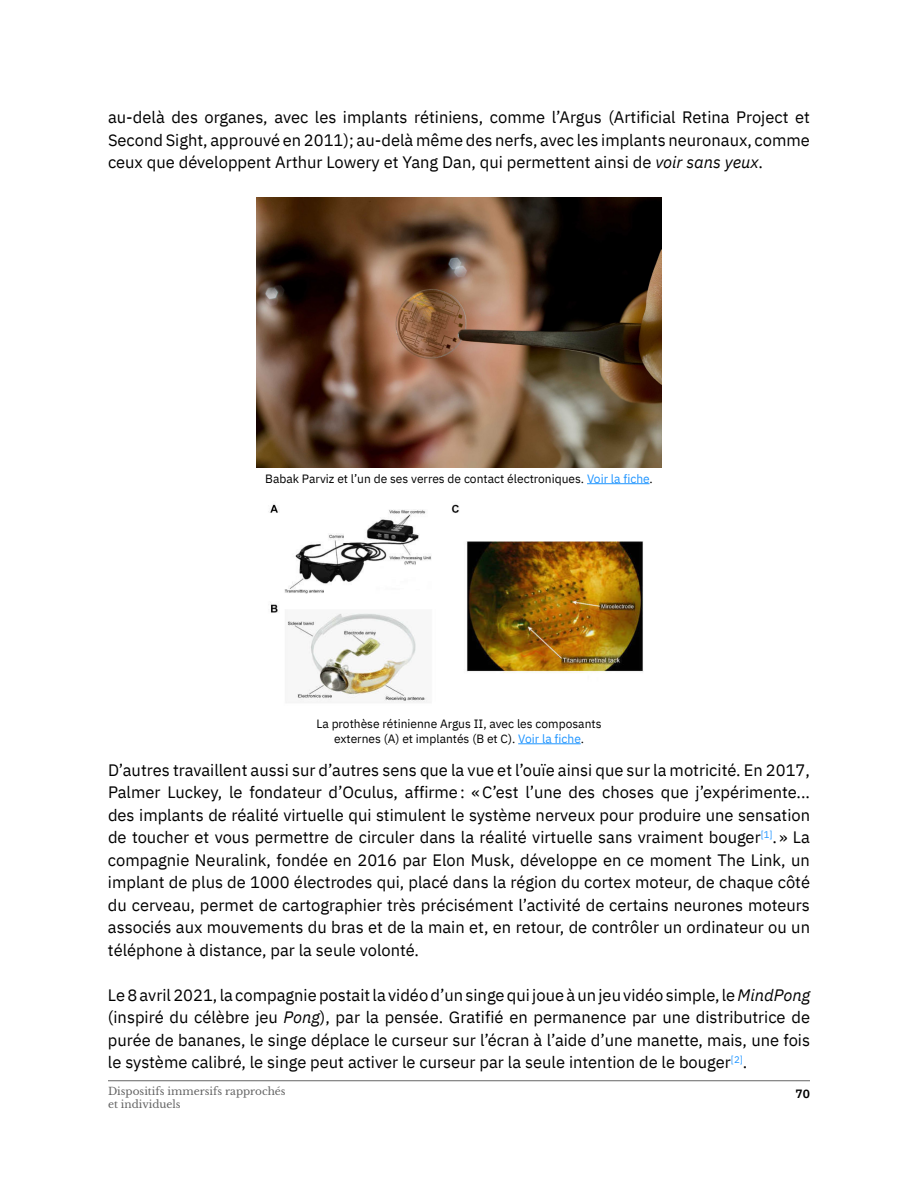
<style>
.page{position:relative;width:918px;height:1188px;background:#fff}
.page>*{position:absolute;margin:0;border:0;box-sizing:border-box;transform-origin:0 0}
.t1{font:16.5px/22.5px "IBM Plex Sans";color:#000;text-align:justify}
.t2{font:12px/14.4px "IBM Plex Sans";color:#000;text-align:center}
.t3{font:600 12px "IBM Plex Sans";color:#000}
.t4{font:10.5px/12.6px "Libre Baskerville";color:#646464}
.t5{font:9.6px "IBM Plex Sans";color:#1f95ff}
.s1{font-style:italic}
.s2{color:#1f95ff}
.s3{font-size:16.5px;color:#000}
</style>
<div class="page">
<hr style="left:108px;top:1080px;width:702px;height:1px;background:#646464">
<img style="left:256px;top:198px;width:406px;height:270px">
<hr style="left:587px;top:483px;width:63px;height:1px;background:#1f95ff">
<img style="left:268px;top:504px;width:375px;height:199px">
<hr style="left:518px;top:743px;width:63px;height:1px;background:#1f95ff">
<p class="t1" style="left:108px;top:105px;width:703px">au-delà des organes, avec les implants rétiniens, comme ’l Argus (Artificial Retina Project et Second Sight, approuvé en 2011); au-delà même des nerfs, avec les implants neuronaux, comme ceux que développent Arthur Lowery et Yang Dan, qui permettent ainsi de <span class="s1">voir sans yeux</span>.</p>
<p class="t2" style="left:265px;top:470px;width:389px">Babak Parviz et ’l un de ses verres de contact électroniques. <span class="s2">Voir la fiche</span>.</p>
<p class="t2" style="left:316px;top:716px;width:287px">La prothèse rétinienne Argus II, avec les composants externes A( ) et implantés B( et C .) <span class="s2">Voir la fiche</span>.</p>
<p class="t1" style="left:108px;top:757px;width:704px;text-align:right">D’autres travaillent aussi sur ’d autres sens que la vue et ’l ouïe ainsi que sur la motricité. En 2017, Palmer Luckey, le fondateur ’d Oculus, affirme: «C’est ’l une des choses que ’j expérimente... des implants de réalité virtuelle qui stimulent le système nerveux pour produire une sensation » La</p>
<p class="t1" style="left:108px;top:825px;width:704px;text-align:left">de toucher et vous permettre de circuler dans la réalité virtuelle sans vraiment bouger compagnie Neuralink, fondée en 2016 par Elon Musk, développe en ce moment The Link, un implant de plus de 1000 électrodes qui, placé dans la région du cortex moteur, de chaque côté du cerveau, permet de cartographier très précisément ’l activité de certains neurones moteurs associés aux mouvements du bras et de la main et, en retour, de contrôler un ordinateur ou un téléphone à distance, par la seule volonté.</p>
<p class="t1" style="left:108px;top:982px;width:704px">Le8avril2021,lacompagniepostaitlavidéo ’d unsingequijoueàunjeuvidéosimple le, <span class="s1">MindPong </span>(inspiré du célèbre jeu <span class="s1">Pong</span> ,) par la pensée. Gratifié en permanence par une distributrice de purée de bananes le, singe déplace le curseur sur ’l écran ’là aide ’d une manette, mais, une fois</p>
<p class="t5" style="left:731px;top:1052px;width:18px"><span class="s3">.</span>[2]</p>
<p class="t5" style="left:761px;top:827px;width:18px"><span class="s3">.</span>]1[</p>
<p class="t1" style="left:108px;top:1050px;width:624px">le système calibré le, singe peut activer le curseur par la seule intention de le bouger</p>
<p class="t4" style="left:108px;top:1085px;width:179px">Dispositifs immersifs rapprochés et individuels</p>
<p class="t3" style="left:796px;top:1085px;width:16px">70</p>
</div>
